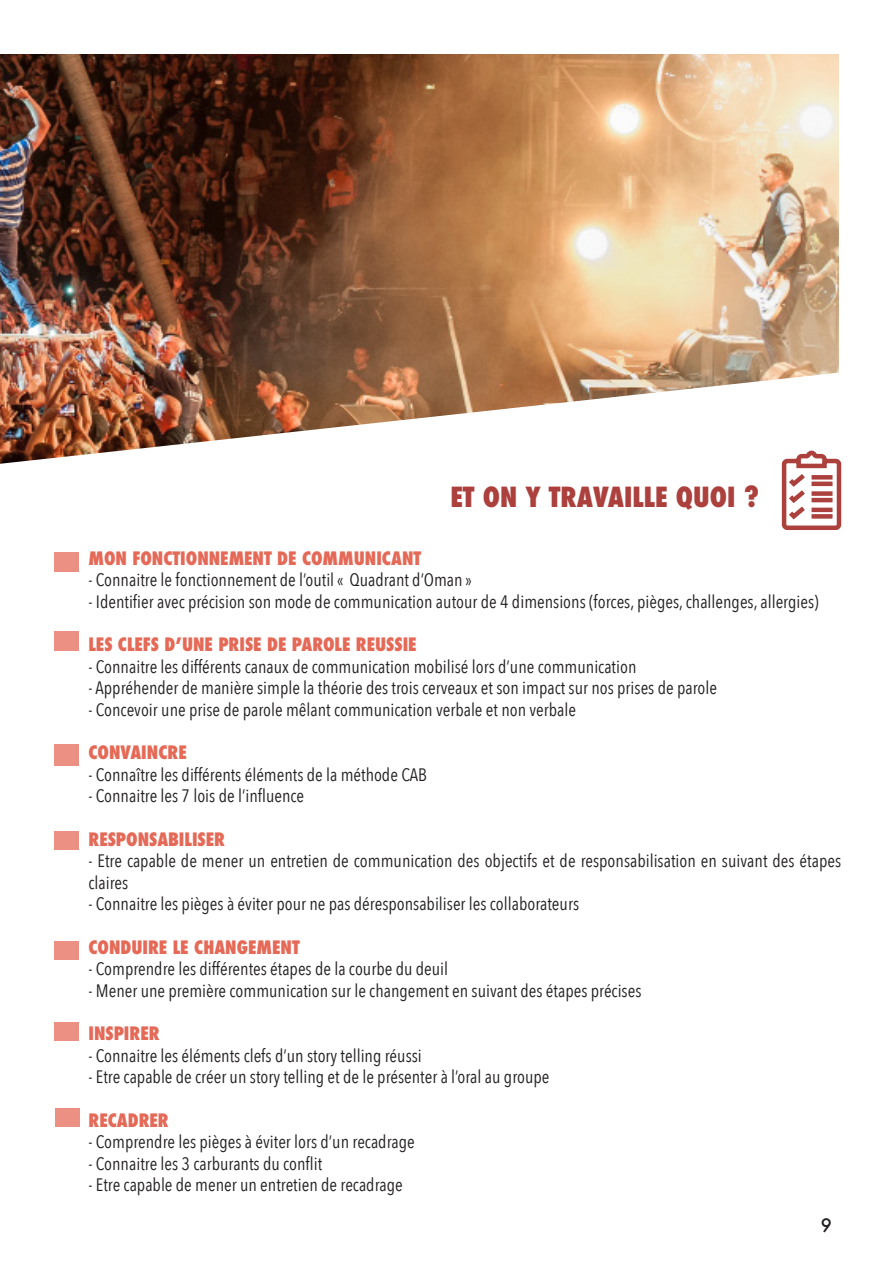
<style>
.page{position:relative;width:893px;height:1263px;background:#fff}
.page>*{position:absolute;margin:0;border:0;box-sizing:border-box;transform-origin:0 0}
.t1{font:800 condensed 27px "Futura";color:#ac403d}
.t2{font:18px/21.6px "Avenir Next Condensed";color:#231f20}
.t3{font:800 condensed 18px "Futura";color:#e56957}
.t4{font:500 18px "Futura";color:#231f20}
</style>
<div class="page">
<img style="left:0;top:54px;width:839px;height:410px">
<div style="left:54px;top:552px;width:24px;height:20px;background:#eb9083"></div>
<div style="left:54px;top:831px;width:24px;height:18px;background:#eb9083"></div>
<div style="left:54px;top:631px;width:24px;height:20px;background:#eb9083"></div>
<div style="left:54px;top:1022px;width:24px;height:18px;background:#eb9083"></div>
<div style="left:54px;top:942px;width:24px;height:18px;background:#eb9083"></div>
<div style="left:54px;top:744px;width:24px;height:21px;background:#eb9083"></div>
<div style="left:55px;top:1108px;width:24px;height:19px;background:#eb9083"></div>
<svg style="left:780px;top:447px;width:62px;height:83px"></svg>
<p class="t1" style="left:450px;top:479px;width:310px">ET ON Y TRAVAILLE QUOI ?</p>
<p class="t3" style="left:88px;top:546px;width:334px">MON FONCTIONNEMENT DE COMMUNICANT</p>
<p class="t2" style="left:88px;top:568px;width:385px">- Connaitre le fonctionnement de l’outil « Quadrant d’Oman »</p>
<p class="t2" style="left:88px;top:590px;width:732px">- Identifier avec précision son mode de communication autour de 4 dimensions (forces, pièges, challenges, allergies)</p>
<p class="t3" style="left:88px;top:632px;width:330px">LES CLEFS D’UNE PRISE DE PAROLE REUSSIE</p>
<p class="t2" style="left:88px;top:655px;width:549px">- Connaitre les différents canaux de communication mobilisé lors d’une communication</p>
<p class="t2" style="left:88px;top:676px;width:630px">- Appréhender de manière simple la théorie des trois cerveaux et son impact sur nos prises de parole</p>
<p class="t2" style="left:88px;top:698px;width:489px">- Concevoir une prise de parole mêlant communication verbale et non verbale</p>
<p class="t3" style="left:88px;top:740px;width:100px">CONVAINCRE</p>
<p class="t2" style="left:88px;top:763px;width:340px">- Connaître les différents éléments de la méthode CAB</p>
<p class="t2" style="left:88px;top:784px;width:217px">- Connaitre les 7 lois de l’influence</p>
<p class="t3" style="left:88px;top:827px;width:138px">RESPONSABILISER</p>
<p class="t2" style="left:88px;top:849px;width:754px">- Etre capable de mener un entretien de communication des objectifs et de responsabilisation en suivant des étapes claires</p>
<p class="t2" style="left:88px;top:892px;width:492px">- Connaitre les pièges à éviter pour ne pas déresponsabiliser les collaborateurs</p>
<p class="t3" style="left:88px;top:935px;width:213px">CONDUIRE LE CHANGEMENT</p>
<p class="t2" style="left:88px;top:957px;width:361px">- Comprendre les différentes étapes de la courbe du deuil</p>
<p class="t2" style="left:88px;top:979px;width:554px">- Mener une première communication sur le changement en suivant des étapes précises</p>
<p class="t3" style="left:88px;top:1021px;width:73px">INSPIRER</p>
<p class="t2" style="left:88px;top:1044px;width:335px">- Connaitre les éléments clefs d’un story telling réussi</p>
<p class="t2" style="left:88px;top:1065px;width:463px">- Etre capable de créer un story telling et de le présenter à l’oral au groupe</p>
<p class="t3" style="left:88px;top:1107px;width:82px">RECADRER</p>
<p class="t2" style="left:88px;top:1130px;width:328px">- Comprendre les pièges à éviter lors d’un recadrage</p>
<p class="t2" style="left:88px;top:1152px;width:235px">- Connaitre les 3 carburants du conflit</p>
<p class="t2" style="left:88px;top:1173px;width:316px">- Etre capable de mener un entretien de recadrage</p>
<p class="t4" style="left:821px;top:1213px;width:13px">9</p>
</div>
